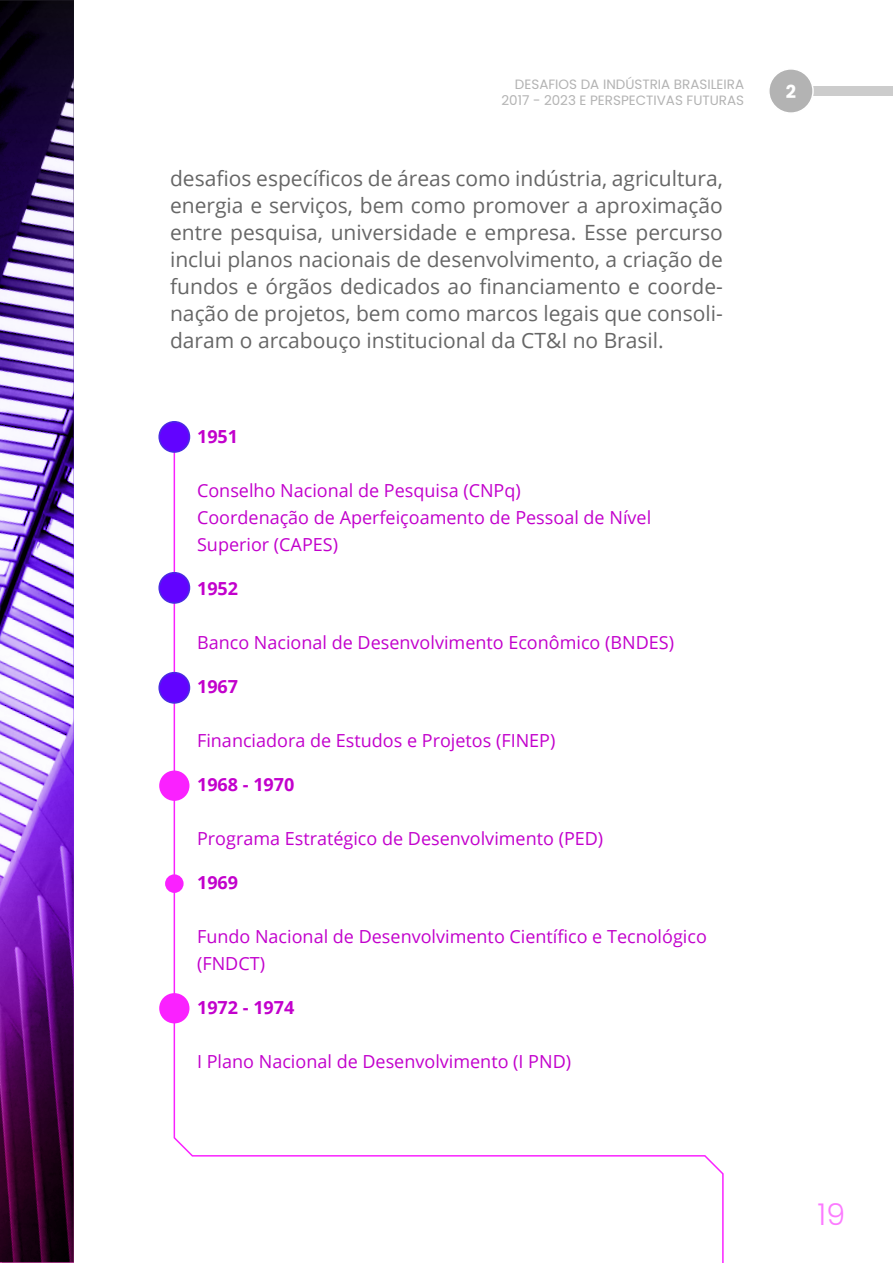
<style>
.page{position:relative;width:893px;height:1263px;background:#fff}
.page>*{position:absolute;margin:0;border:0;box-sizing:border-box;transform-origin:0 0}
.t1{font:300 30px "Poppins";color:#fc7aff}
.t2{font:21px/27px "Open Sans";color:#666;text-align:justify}
.t3{font:18px/27px "Open Sans";color:#c200cc}
.t4{font:700 18px "Open Sans";color:#c200cc}
.t5{font:700 18px "Poppins";color:#fff}
.t6{font:13.5px/16.2px "Poppins";color:#b3b3b3;text-align:right}
.s1{font-weight:400}
</style>
<div class="page">
<div style="left:806px;top:86px;width:86px;height:10px;background:#ccc"></div>
<div style="left:769px;top:69px;width:44px;height:44px;background:#b3b3b3;border-radius:50%"></div>
<div style="left:768px;top:68px;width:46px;height:46px;border:2px solid #fff;border-radius:50%"></div>
<img style="left:0;top:1px;width:74px;height:1262px">
<svg style="left:173px;top:435px;width:551px;height:828px"></svg>
<div style="left:159px;top:422px;width:30px;height:30px;background:#6203ff;border-radius:50%"></div>
<div style="left:158px;top:421px;width:32px;height:32px;border:2px solid #4a2be1;border-radius:50%"></div>
<div style="left:159px;top:573px;width:30px;height:30px;background:#6203ff;border-radius:50%"></div>
<div style="left:158px;top:572px;width:32px;height:32px;border:2px solid #4a2be1;border-radius:50%"></div>
<div style="left:159px;top:673px;width:30px;height:30px;background:#6203ff;border-radius:50%"></div>
<div style="left:158px;top:672px;width:32px;height:32px;border:2px solid #4a2be1;border-radius:50%"></div>
<div style="left:159px;top:770px;width:30px;height:31px;background:#fa21ff;border-radius:50%"></div>
<div style="left:165px;top:874px;width:19px;height:19px;background:#fa21ff;border-radius:50%"></div>
<div style="left:159px;top:993px;width:30px;height:30px;background:#fa21ff;border-radius:50%"></div>
<p class="t6" style="left:501px;top:76px;width:244px">DESAFIOS DA INDÚSTRIA BRASILEIRA<br>2017 - 2023 E PERSPECTIVAS FUTURAS</p>
<p class="t5" style="left:786px;top:82px;width:12px">2</p>
<p class="t2" style="left:170px;top:164px;width:554px">desafios específicos de áreas como indústria, agricultura, energia e serviços, bem como promover a aproximação entre pesquisa, universidade e empresa. Esse percurso inclui planos nacionais de desenvolvimento, a criação de fundos e órgãos dedicados ao financiamento e coorde&shy;nação de projetos, bem como marcos legais que consoli&shy;daram o arcabouço institucional da CT&amp;I no Brasil.</p>
<p class="t4" style="left:170px;top:424px;width:70px"><span class="s1">•</span> 1951</p>
<p class="t3" style="left:197px;top:477px;width:456px">Conselho Nacional de Pesquisa (CNPq)<br>Coordenação de Aperfeiçoamento de Pessoal de Nível<br>Superior (CAPES)</p>
<p class="t4" style="left:170px;top:576px;width:70px"><span class="s1">•</span> 1952</p>
<p class="t3" style="left:197px;top:629px;width:478px">Banco Nacional de Desenvolvimento Econômico (BNDES)</p>
<p class="t4" style="left:170px;top:674px;width:70px"><span class="s1">•</span> 1967</p>
<p class="t3" style="left:197px;top:727px;width:360px">Financiadora de Estudos e Projetos (FINEP)</p>
<p class="t4" style="left:170px;top:772px;width:126px"><span class="s1">•</span> 1968 - 1970</p>
<p class="t3" style="left:197px;top:825px;width:408px">Programa Estratégico de Desenvolvimento (PED)</p>
<p class="t4" style="left:170px;top:870px;width:70px"><span class="s1">•</span> 1969</p>
<p class="t3" style="left:197px;top:923px;width:511px">Fundo Nacional de Desenvolvimento Científico e Tecnológico (FNDCT)</p>
<p class="t4" style="left:170px;top:995px;width:126px"><span class="s1">•</span> 1972 - 1974</p>
<p class="t3" style="left:197px;top:1048px;width:376px">I Plano Nacional de Desenvolvimento (I PND)</p>
<h1 class="t1" style="left:818px;top:1197px;width:29px">19</h1>
</div>
